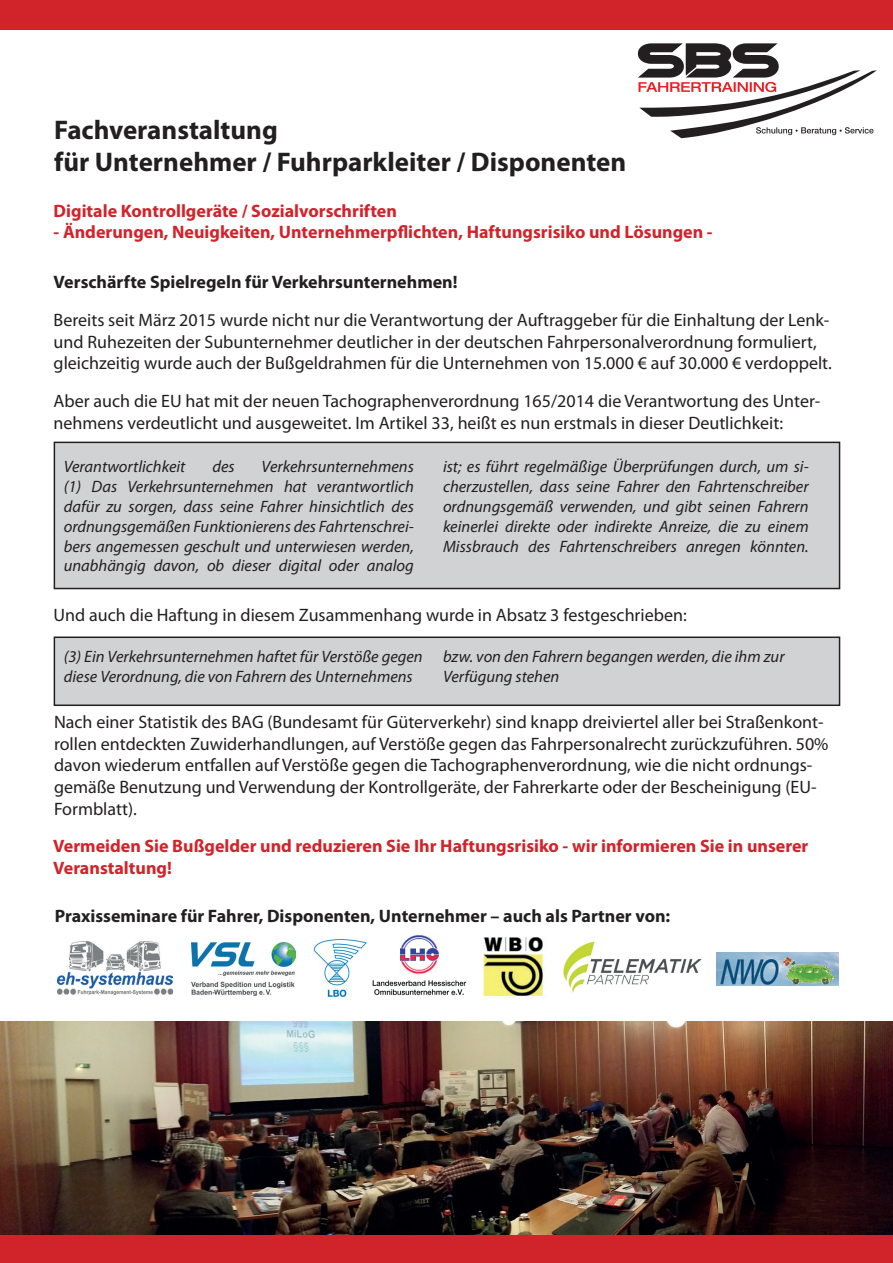
<style>
.page{position:relative;width:893px;height:1263px;background:#fff}
.page>*{position:absolute;margin:0;border:0;box-sizing:border-box;transform-origin:0 0}
.t1{font:700 27px/32.4px "Myriad Pro";color:#231f20}
.t2{font:18px/21.6px "Myriad Pro";color:#231f20}
.t3{font:700 18px/21.6px "Myriad Pro";color:#d1232a}
.t4{font:700 18px "Myriad Pro";color:#231f20}
.t5{font:italic 16.5px/19.8px "Myriad Pro";color:#231f20;text-align:justify}
</style>
<div class="page">
<div style="left:0;top:0;width:892px;height:30px;background:#d1232a"></div>
<div style="left:0;top:1233px;width:893px;height:30px;background:#d1232a"></div>
<div style="left:54px;top:442px;width:785px;height:146px;background:#d1d2d4"></div>
<div style="left:54px;top:442px;width:786px;height:147px;border:2px solid #231f20"></div>
<div style="left:54px;top:637px;width:785px;height:68px;background:#d1d2d4"></div>
<div style="left:54px;top:636px;width:786px;height:70px;border:2px solid #231f20"></div>
<svg style="left:638px;top:43px;width:239px;height:95px"></svg>
<img style="left:0;top:1022px;width:893px;height:213px">
<img style="left:58px;top:941px;width:115px;height:53px">
<img style="left:191px;top:942px;width:105px;height:54px">
<img style="left:483px;top:937px;width:91px;height:62px">
<img style="left:313px;top:939px;width:60px;height:58px">
<img style="left:373px;top:935px;width:94px;height:61px">
<img style="left:716px;top:952px;width:122px;height:33px">
<img style="left:563px;top:942px;width:139px;height:50px">
<h1 class="t1" style="left:54px;top:113px;width:573px">Fachveranstaltung<br>für Unternehmer / Fuhrparkleiter / Disponenten</h1>
<p class="t3" style="left:54px;top:199px;width:345px">Digitale Kontrollgeräte / Sozialvorschriften</p>
<p class="t3" style="left:54px;top:221px;width:661px">- Änderungen, Neuigkeiten, Unternehmerpflichten, Haftungsrisiko und Lösungen -</p>
<p class="t4" style="left:54px;top:270px;width:406px">Verschärfte Spielregeln für Verkehrsunternehmen!</p>
<p class="t2" style="left:54px;top:309px;width:780px">Bereits seit März 2015 wurde nicht nur die Verantwortung der Auftraggeber für die Einhaltung der Lenk&shy;und Ruhezeiten der Subunternehmer deutlicher in der deutschen Fahrpersonalverordnung formuliert, gleichzeitig wurde auch der Bußgeldrahmen für die Unternehmen von 15.000 € auf 30.000 € verdoppelt.</p>
<p class="t2" style="left:54px;top:390px;width:768px">Aber auch die EU hat mit der neuen Tachographenverordnung 165/2014 die Verantwortung des Unter&shy;nehmens verdeutlicht und ausgeweitet. Im Artikel 33, heißt es nun erstmals in dieser Deutlichkeit:</p>
<p class="t5" style="left:64px;top:457px;width:352px;text-indent:198px">Verkehrsunternehmens (1) Das Verkehrsunternehmen hat verantwortlich dafür zu sorgen, dass seine Fahrer hinsichtlich des ordnungsgemäßen Funktionierens des Fahrtenschrei&shy;bers angemessen geschult und unterwiesen werden, unabhängig davon, ob dieser digital oder analog</p>
<p class="t5" style="left:443px;top:457px;width:367px">ist; es führt regelmäßige Überprüfungen durch, um si&shy;cherzustellen, dass seine Fahrer den Fahrtenschreiber ordnungsgemäß verwenden, und gibt seinen Fahrern keinerlei direkte oder indirekte Anreize, die zu einem Missbrauch des Fahrtenschreibers anregen könnten.</p>
<p class="t5" style="left:64px;top:457px;width:123px">Verantwortlichkeit</p>
<p class="t5" style="left:212px;top:457px;width:24px">des</p>
<p class="t2" style="left:54px;top:604px;width:635px">Und auch die Haftung in diesem Zusammenhang wurde in Absatz 3 festgeschrieben:</p>
<p class="t5" style="left:64px;top:646px;width:360px">(3) Ein Verkehrsunternehmen haftet für Verstöße gegen diese Verordnung, die von Fahrern des Unternehmens</p>
<p class="t5" style="left:443px;top:646px;width:343px">bzw. von den Fahrern begangen werden, die ihm zur<br>Verfügung stehen</p>
<p class="t2" style="left:54px;top:711px;width:776px">Nach einer Statistik des BAG (Bundesamt für Güterverkehr) sind knapp dreiviertel aller bei Straßenkont&shy;rollen entdeckten Zuwiderhandlungen, auf Verstöße gegen das Fahrpersonalrecht zurückzuführen. 50% davon wiederum entfallen auf Verstöße gegen die Tachographenverordnung, wie die nicht ordnungs&shy;gemäße Benutzung und Verwendung der Kontrollgeräte, der Fahrerkarte oder der Bescheinigung (EU-Formblatt).</p>
<p class="t3" style="left:53px;top:835px;width:757px">Vermeiden Sie Bußgelder und reduzieren Sie Ihr Haftungsrisiko - wir informieren Sie in unserer<br>Veranstaltung!</p>
<p class="t4" style="left:55px;top:904px;width:617px">Praxisseminare für Fahrer, Disponenten, Unternehmer – auch als Partner von:</p>
</div>
